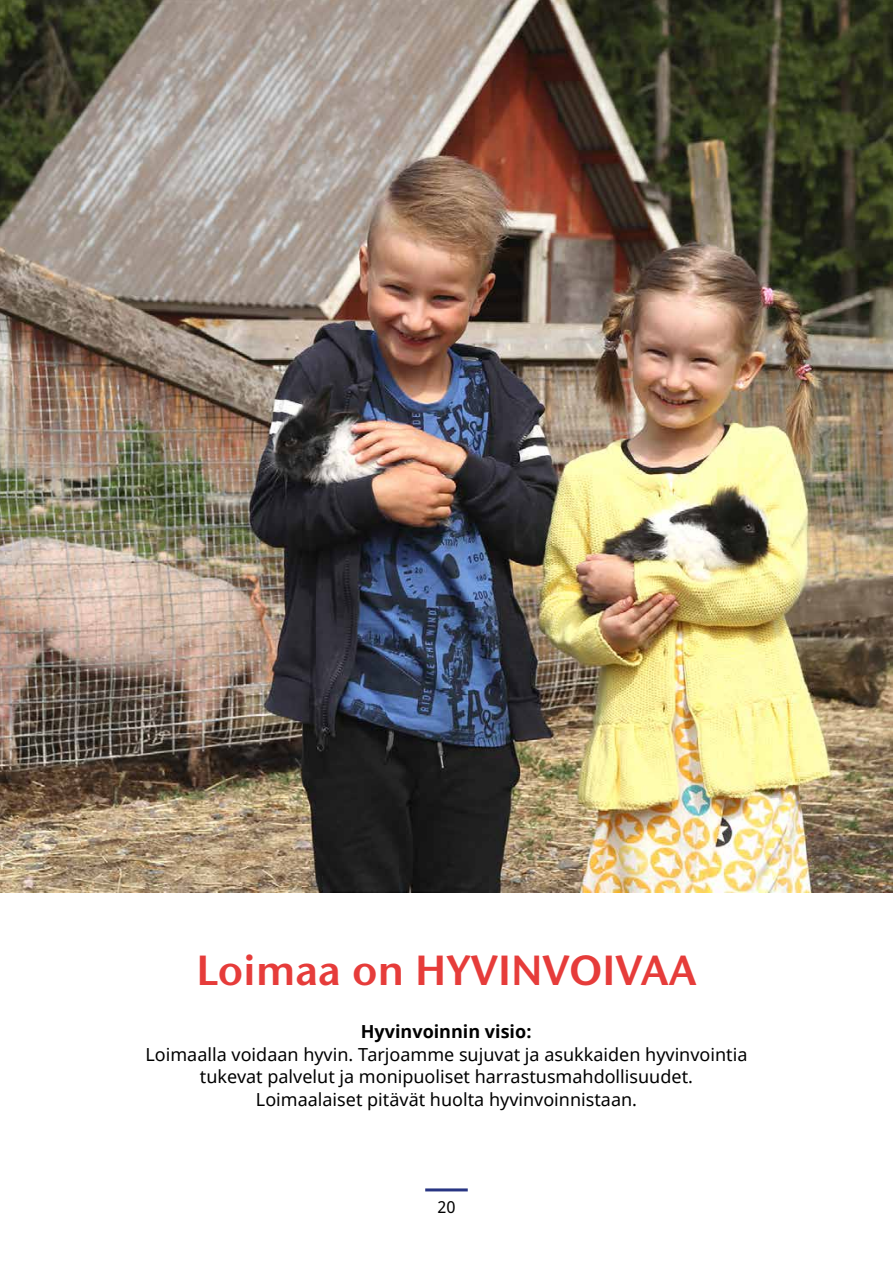
<style>
.page{position:relative;width:893px;height:1263px;background:#fff}
.page>*{position:absolute;margin:0;border:0;box-sizing:border-box;transform-origin:0 0}
.t1{font:600 42px "Stone Sans ITC Std";color:#e63c3a}
.t2{font:18px/22.5px "Noto Sans";color:#000;text-align:center}
.t3{font:700 18px "Noto Sans";color:#000}
.t4{font:16.5px "Noto Sans";color:#000}
</style>
<div class="page">
<hr style="left:425px;top:1188px;width:43px;height:3px;background:#283583">
<img style="left:0;top:0;width:893px;height:893px">
<h1 class="t1" style="left:196px;top:944px;width:501px">Loimaa on HYVINVOIVAA</h1>
<p class="t3" style="left:361px;top:1019px;width:173px">Hyvinvoinnin visio:</p>
<p class="t2" style="left:146px;top:1044px;width:603px">Loimaalla voidaan hyvin. Tarjoamme sujuvat ja asukkaiden hyvinvointia tukevat palvelut ja monipuoliset harrastusmahdollisuudet.<br>Loimaalaiset pitävät huolta hyvinvoinnistaan.</p>
<p class="t4" style="left:437px;top:1195px;width:20px">20</p>
</div>
